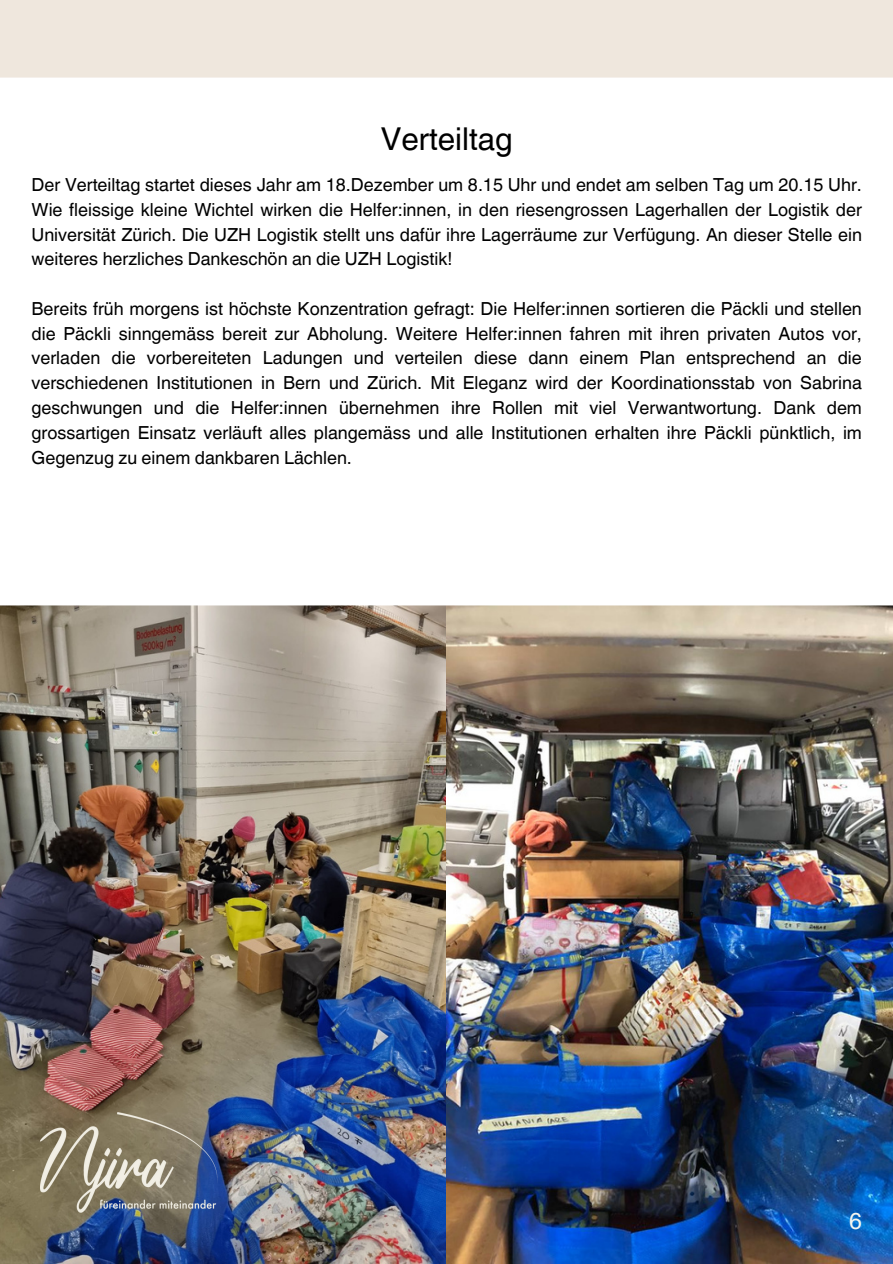
<style>
.page{position:relative;width:893px;height:1264px;background:#fff}
.page>*{position:absolute;margin:0;border:0;box-sizing:border-box;transform-origin:0 0}
.t1{font:31.5px "Helvetica World";color:#000}
.t2{font:23.1px "Helvetica World";color:#f5f5ef}
.t3{font:18px/24.8px "Helvetica World";color:#000;text-align:justify}
</style>
<div class="page">
<div style="left:0;top:0;width:892px;height:1263px;background:#efe7dd"></div>
<img style="left:0;top:605px;width:892px;height:658px">
<div style="left:0;top:78px;width:892px;height:527px;background:#fff"></div>
<img style="left:41px;top:1112px;width:186px;height:123px">
<p class="t1" style="left:380px;top:121px;width:133px">Verteiltag</p>
<p class="t3" style="left:31px;top:172px;width:831px">Der Verteiltag startet dieses Jahr am 18.Dezember um 8.15 Uhr und endet am selben Tag um 20.15 Uhr.<br>Wie fleissige kleine Wichtel wirken die Helfer:innen, in den riesengrossen Lagerhallen der Logistik der Universität Zürich. Die UZH Logistik stellt uns dafür ihre Lagerräume zur Verfügung. An dieser Stelle ein weiteres herzliches Dankeschön an die UZH Logistik!</p>
<p class="t3" style="left:31px;top:296px;width:831px">Bereits früh morgens ist höchste Konzentration gefragt: Die Helfer:innen sortieren die Päckli und stellen die Päckli sinngemäss bereit zur Abholung. Weitere Helfer:innen fahren mit ihren privaten Autos vor, verladen die vorbereiteten Ladungen und verteilen diese dann einem Plan entsprechend an die verschiedenen Institutionen in Bern und Zürich. Mit Eleganz wird der Koordinationsstab von Sabrina geschwungen und die Helfer:innen übernehmen ihre Rollen mit viel Verwantwortung. Dank dem grossartigen Einsatz verläuft alles plangemäss und alle Institutionen erhalten ihre Päckli pünktlich, im Gegenzug zu einem dankbaren Lächlen.</p>
<p class="t2" style="left:849px;top:1206px;width:14px">6</p>
</div>
